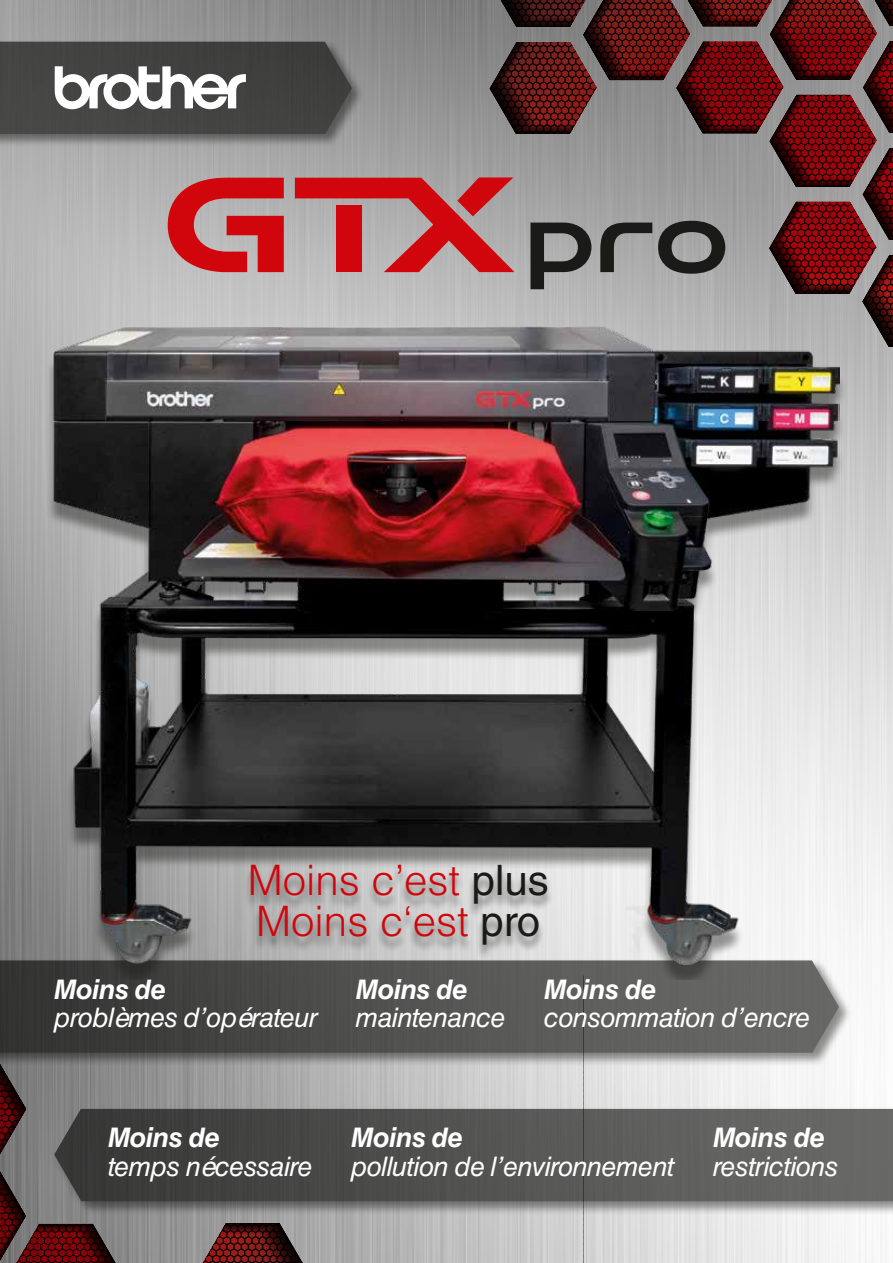
<style>
.page{position:relative;width:893px;height:1263px;background:#fff}
.page>*{position:absolute;margin:0;border:0;box-sizing:border-box;transform-origin:0 0}
.t1{font:300 42px/41.2px "Helvetica LT Std";color:#d1050c}
.t2{font:italic 27px "Helvetica LT Std";letter-spacing:-.02em;color:#fff}
.t3{font:italic 700 27px "Helvetica LT Std";letter-spacing:-.02em;color:#fff}
.s1{font-weight:400;color:#1a1a18}
</style>
<div class="page">
<img style="left:0;top:0;width:893px;height:1263px">
<svg style="left:212px;top:0;width:681px;height:382px"></svg>
<svg style="left:0;top:1067px;width:583px;height:196px"></svg>
<div style="left:53px;top:1107px;width:840px;height:108px;background:#1a1a18;opacity:.75"></div>
<svg style="left:54px;top:1109px;width:839px;height:92px"></svg>
<div style="left:0;top:958px;width:852px;height:109px;background:#1a1a18;opacity:.75"></div>
<svg style="left:0;top:960px;width:839px;height:93px"></svg>
<div style="left:0;top:39px;width:365px;height:109px;background:#1a1a18;opacity:.75"></div>
<svg style="left:168px;top:178px;width:116px;height:94px"></svg>
<svg style="left:295px;top:177px;width:220px;height:95px"></svg>
<svg style="left:600px;top:223px;width:52px;height:49px"></svg>
<svg style="left:658px;top:221px;width:67px;height:53px"></svg>
<svg style="left:530px;top:223px;width:61px;height:66px"></svg>
<svg style="left:0;top:42px;width:352px;height:92px"></svg>
<div style="left:46px;top:333px;width:801px;height:646px;background:#1a1a18;opacity:.45"></div>
<img style="left:54px;top:326px;width:785px;height:639px">
<h1 class="t1" style="left:248px;top:859px;width:303px">Moins c’est <span class="s1">plus<br></span>Moins c‘est <span class="s1">pro</span></h1>
<p class="t3" style="left:54px;top:973px;width:113px">Moins de</p>
<p class="t2" style="left:54px;top:1002px;width:265px">problèmes d’opérateur</p>
<p class="t3" style="left:356px;top:973px;width:113px">Moins de</p>
<p class="t2" style="left:356px;top:1002px;width:152px">maintenance</p>
<p class="t3" style="left:544px;top:973px;width:113px">Moins de</p>
<p class="t2" style="left:544px;top:1002px;width:268px">consommation d’encre</p>
<p class="t3" style="left:108px;top:1121px;width:113px">Moins de</p>
<p class="t2" style="left:108px;top:1150px;width:206px">temps nécessaire</p>
<p class="t3" style="left:351px;top:1121px;width:113px">Moins de</p>
<p class="t2" style="left:351px;top:1150px;width:325px">pollution de l’environnement</p>
<p class="t3" style="left:713px;top:1121px;width:113px">Moins de</p>
<p class="t2" style="left:713px;top:1150px;width:127px">restrictions</p>
</div>
